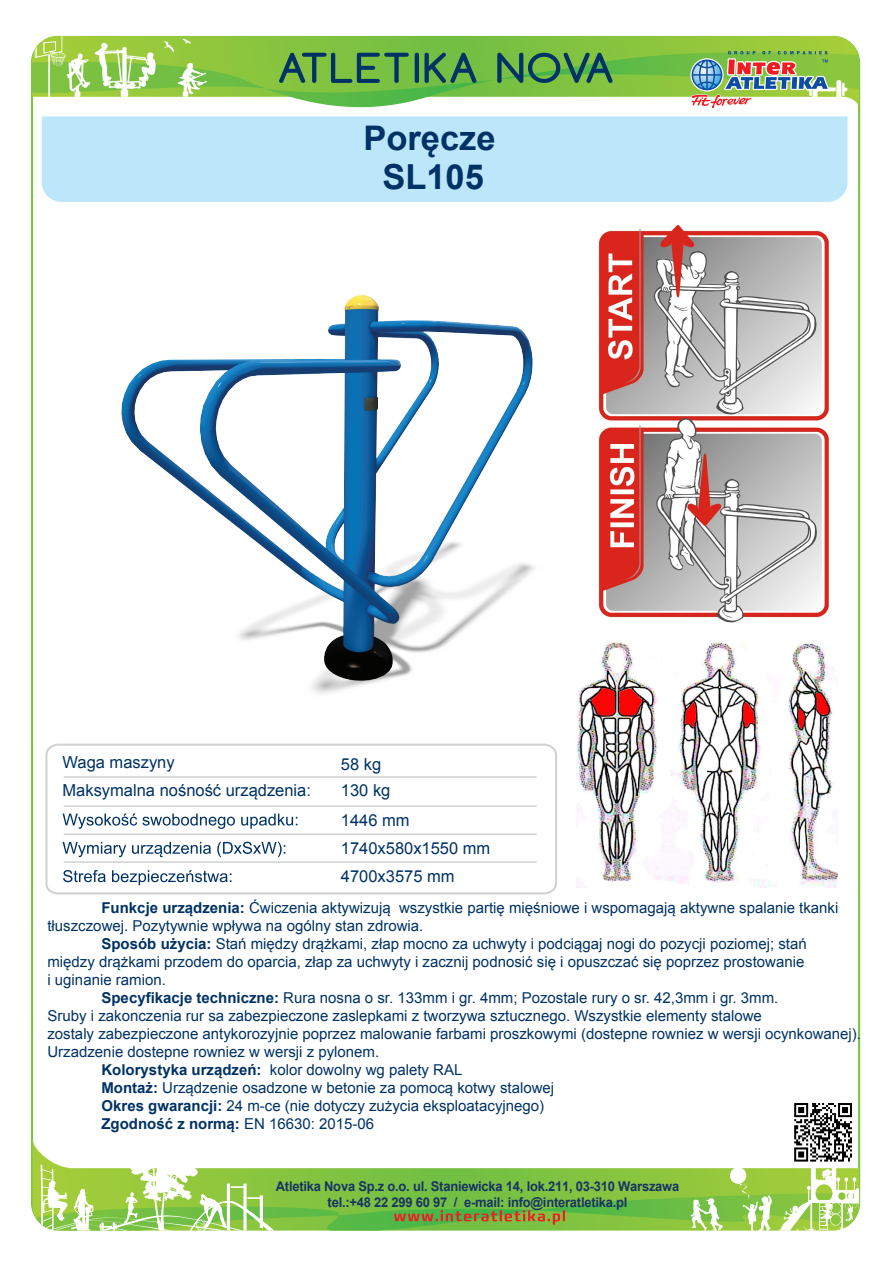
<style>
.page{position:relative;width:893px;height:1263px;background:#fff}
.page>*{position:absolute;margin:0;border:0;box-sizing:border-box;transform-origin:0 0}
.t1{font:700 34.5px "Arial";color:#003265}
.t2{font:700 33.9px "Arial";color:#003265}
.t3{font:16.5px/28px "Arial";color:#003265}
.t4{font:15px "Arial";color:#003265}
.t5{font:700 15px "Arial";color:#003265}
.t6{font:700 13.5px/16.2px "Arial";letter-spacing:-.015em;color:#183563;text-align:center;scale:.96 1}
.s1{font-weight:700}
.s2{font-weight:400}
</style>
<div class="page">
<img style="left:121px;top:295px;width:456px;height:421px">
<img style="left:33px;top:36px;width:825px;height:16px">
<img style="left:32px;top:52px;width:827px;height:62px">
<hr style="left:48px;top:55px;width:1px;height:46px;background:#fff">
<hr style="left:49px;top:55px;width:1px;height:46px;background:#fff">
<hr style="left:50px;top:55px;width:1px;height:46px;background:#fff">
<svg style="left:35px;top:36px;width:121px;height:61px"></svg>
<svg style="left:163px;top:41px;width:11px;height:12px"></svg>
<svg style="left:183px;top:39px;width:8px;height:5px"></svg>
<svg style="left:178px;top:63px;width:29px;height:34px"></svg>
<img style="left:33px;top:1138px;width:826px;height:81px">
<img style="left:36px;top:1193px;width:742px;height:37px">
<svg style="left:778px;top:1153px;width:81px;height:77px"></svg>
<svg style="left:691px;top:1198px;width:32px;height:32px"></svg>
<div style="left:730px;top:1167px;width:16px;height:17px;background:#fff;border-radius:50%"></div>
<svg style="left:738px;top:1183px;width:34px;height:47px"></svg>
<svg style="left:40px;top:1138px;width:234px;height:92px"></svg>
<img style="left:793px;top:1103px;width:60px;height:59px">
<svg style="left:279px;top:53px;width:333px;height:30px;background:#52934c"></svg>
<div style="left:42px;top:116px;width:805px;height:86px;background:#bce6fa"></div>
<svg style="left:689px;top:51px;width:158px;height:69px"></svg>
<svg style="left:45px;top:743px;width:512px;height:152px"></svg>
<svg style="left:63px;top:813px;width:172px;height:16px"></svg>
<svg style="left:241px;top:813px;width:56px;height:16px"></svg>
<svg style="left:63px;top:842px;width:63px;height:15px"></svg>
<svg style="left:132px;top:842px;width:79px;height:15px"></svg>
<svg style="left:217px;top:842px;width:68px;height:15px"></svg>
<svg style="left:63px;top:870px;width:43px;height:12px"></svg>
<svg style="left:112px;top:870px;width:119px;height:15px"></svg>
<hr style="left:63px;top:861px;width:474px;height:2px;background:#d1d2d4">
<hr style="left:63px;top:833px;width:474px;height:2px;background:#d1d2d4">
<hr style="left:63px;top:805px;width:474px;height:2px;background:#d1d2d4">
<hr style="left:63px;top:776px;width:474px;height:2px;background:#d1d2d4">
<img style="left:598px;top:225px;width:230px;height:397px">
<img style="left:577px;top:641px;width:260px;height:247px">
<svg style="left:394px;top:1210px;width:171px;height:14px;background:#848f3c"></svg>
<h2 class="t2" style="left:363px;top:115px;width:134px">Poręcze</h2>
<h1 class="t1" style="left:382px;top:153px;width:103px">SL105</h1>
<p class="t3" style="left:63px;top:748px;width:114px">Waga maszyny</p>
<p class="t3" style="left:341px;top:750px;width:42px">58 kg</p>
<p class="t3" style="left:341px;top:806px;width:70px">1446 mm</p>
<p class="t3" style="left:63px;top:776px;width:250px">Maksymalna nośność urządzenia:</p>
<p class="t3" style="left:341px;top:776px;width:51px">130 kg</p>
<p class="t3" style="left:341px;top:834px;width:151px">1740x580x1550 mm<br>4700x3575 mm</p>
<p class="t4" style="left:101px;top:897px;width:738px"><span class="s1">Funkcje urządzenia:</span> Ćwiczenia aktywizują wszystkie partię mięśniowe i wspomagają aktywne spalanie tkanki</p>
<p class="t4" style="left:47px;top:915px;width:377px">tłuszczowej. Pozytywnie wpływa na ogólny stan zdrowia.</p>
<p class="t4" style="left:101px;top:933px;width:707px"><span class="s1">Sposób użycia:</span> Stań między drążkami, złap mocno za uchwyty i podciągaj nogi do pozycji poziomej; stań</p>
<p class="t4" style="left:47px;top:951px;width:758px">między drążkami przodem do oparcia, złap za uchwyty i zacznij podnosić się i opuszczać się poprzez prostowanie</p>
<p class="t4" style="left:47px;top:969px;width:120px">i uginanie ramion.</p>
<p class="t4" style="left:101px;top:987px;width:678px"><span class="s1">Specyfikacje techniczne:</span> Rura nosna o sr. 133mm i gr. 4mm; Pozostale rury o sr. 42,3mm i gr. 3mm.</p>
<p class="t4" style="left:47px;top:1005px;width:716px">Sruby i zakonczenia rur sa zabezpieczone zaslepkami z tworzywa sztucznego. Wszystkie elementy stalowe</p>
<p class="t4" style="left:47px;top:1023px;width:815px">zostaly zabezpieczone antykorozyjnie poprzez malowanie farbami proszkowymi (dostepne rowniez w wersji ocynkowanej).</p>
<p class="t4" style="left:47px;top:1041px;width:333px">Urzadzenie dostepne rowniez w wersji z pylonem.</p>
<p class="t4" style="left:101px;top:1059px;width:362px"><span class="s1">Kolorystyka urządzeń:</span> kolor dowolny wg palety RAL</p>
<p class="t4" style="left:101px;top:1077px;width:454px"><span class="s1">Montaż:</span> Urządzenie osadzone w betonie za pomocą kotwy stalowej</p>
<p class="t4" style="left:101px;top:1095px;width:444px"><span class="s1">Okres gwarancji:</span> 24 m-ce (nie dotyczy zużycia eksploatacyjnego)</p>
<p class="t5" style="left:101px;top:1113px;width:274px">Zgodność z normą: <span class="s2">EN 16630: 2015-06</span></p>
<p class="t6" style="left:276px;top:1178px;width:422px">Atletika Nova Sp.z o.o. ul. Staniewicka 14, lok.211, 03-310 Warszawa tel.:+48 22 299 60 97 / e-mail: info@interatletika.pl</p>
</div>
